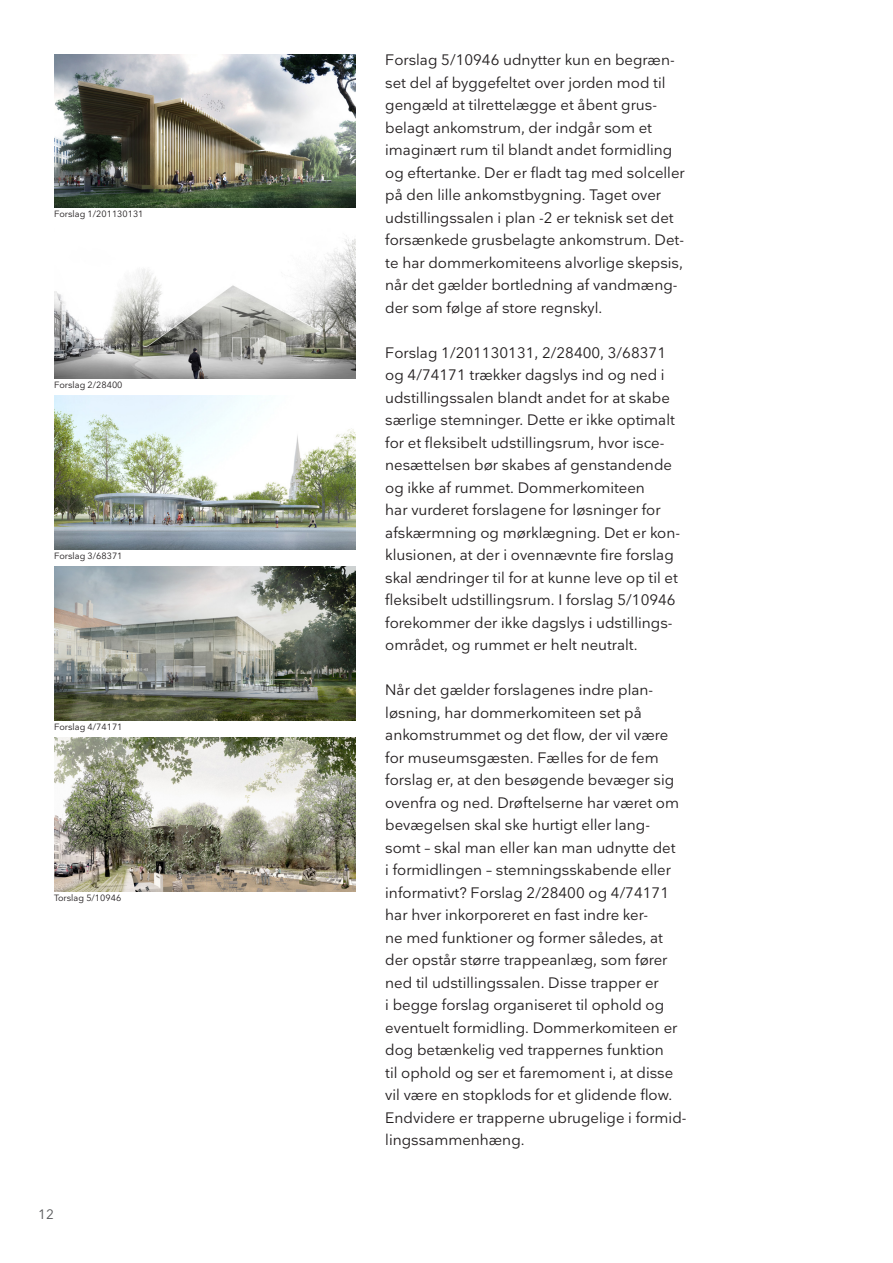
<style>
.page{position:relative;width:893px;height:1263px;background:#fff}
.page>*{position:absolute;margin:0;border:0;box-sizing:border-box;transform-origin:0 0}
.Brødtekst_Nationale{font:15px/22.5px "Nationale";color:#231f20}
.t1{font:13.5px "Nationale";color:#57585a}
.Billedtekst_offset_2{font:9px "Nationale";color:#231f20}
</style>
<div class="page">
<img style="left:54px;top:54px;width:301px;height:154px">
<img style="left:54px;top:239px;width:301px;height:140px">
<img style="left:54px;top:396px;width:301px;height:154px">
<img style="left:54px;top:567px;width:301px;height:154px">
<img style="left:54px;top:738px;width:301px;height:154px">
<p class="Billedtekst_offset_2" style="left:54px;top:208px;width:91px">Forslag 1/201130131</p>
<p class="Billedtekst_offset_2" style="left:54px;top:379px;width:70px">Forslag 2/28400</p>
<p class="Billedtekst_offset_2" style="left:54px;top:550px;width:70px">Forslag 3/68371</p>
<p class="Billedtekst_offset_2" style="left:54px;top:721px;width:70px">Forslag 4/74171</p>
<p class="Billedtekst_offset_2" style="left:54px;top:892px;width:69px">Torslag 5/10946</p>
<p class="t1" style="left:38px;top:1206px;width:17px">12</p>
<p class="Brødtekst_Nationale" style="left:385px;top:49px;width:301px">Forslag 5/10946 udnytter kun en begræn&shy;set del af byggefeltet over jorden mod til gengæld at tilrettelægge et åbent grus&shy;belagt ankomstrum, der indgår som et imaginært rum til blandt andet formidling og eftertanke. Der er fladt tag med solceller på den lille ankomstbygning. Taget over udstillingssalen i plan -2 er teknisk set det forsænkede grusbelagte ankomstrum. Det&shy;te har dommerkomiteens alvorlige skepsis, når det gælder bortledning af vandmæng&shy;der som følge af store regnskyl.</p>
<p class="Brødtekst_Nationale" style="left:385px;top:341px;width:296px">Forslag 1/201130131, 2/28400, 3/68371 og 4/74171 trækker dagslys ind og ned i udstillingssalen blandt andet for at skabe særlige stemninger. Dette er ikke optimalt for et fleksibelt udstillingsrum, hvor isce&shy;nesættelsen bør skabes af genstandende og ikke af rummet. Dommerkomiteen<br>har vurderet forslagene for løsninger for afskærmning og mørklægning. Det er kon&shy;klusionen, at der i ovennævnte fire forslag skal ændringer til for at kunne leve op til et fleksibelt udstillingsrum. I forslag 5/10946 forekommer der ikke dagslys i udstillings&shy;området, og rummet er helt neutralt.</p>
<p class="Brødtekst_Nationale" style="left:385px;top:679px;width:303px">Når det gælder forslagenes indre plan&shy;løsning, har dommerkomiteen set på ankomstrummet og det flow, der vil være for museumsgæsten. Fælles for de fem forslag er, at den besøgende bevæger sig ovenfra og ned. Drøftelserne har været om bevægelsen skal ske hurtigt eller lang&shy;somt – skal man eller kan man udnytte det<br>i formidlingen – stemningsskabende eller informativt? Forslag 2/28400 og 4/74171 har hver inkorporeret en fast indre ker-<br>ne med funktioner og former således, at der opstår større trappeanlæg, som fører ned til udstillingssalen. Disse trapper er<br>i begge forslag organiseret til ophold og eventuelt formidling. Dommerkomiteen er dog betænkelig ved trappernes funktion<br>til ophold og ser et faremoment i, at disse vil være en stopklods for et glidende flow.<br>Endvidere er trapperne ubrugelige i formid&shy;lingssammenhæng.</p>
</div>
